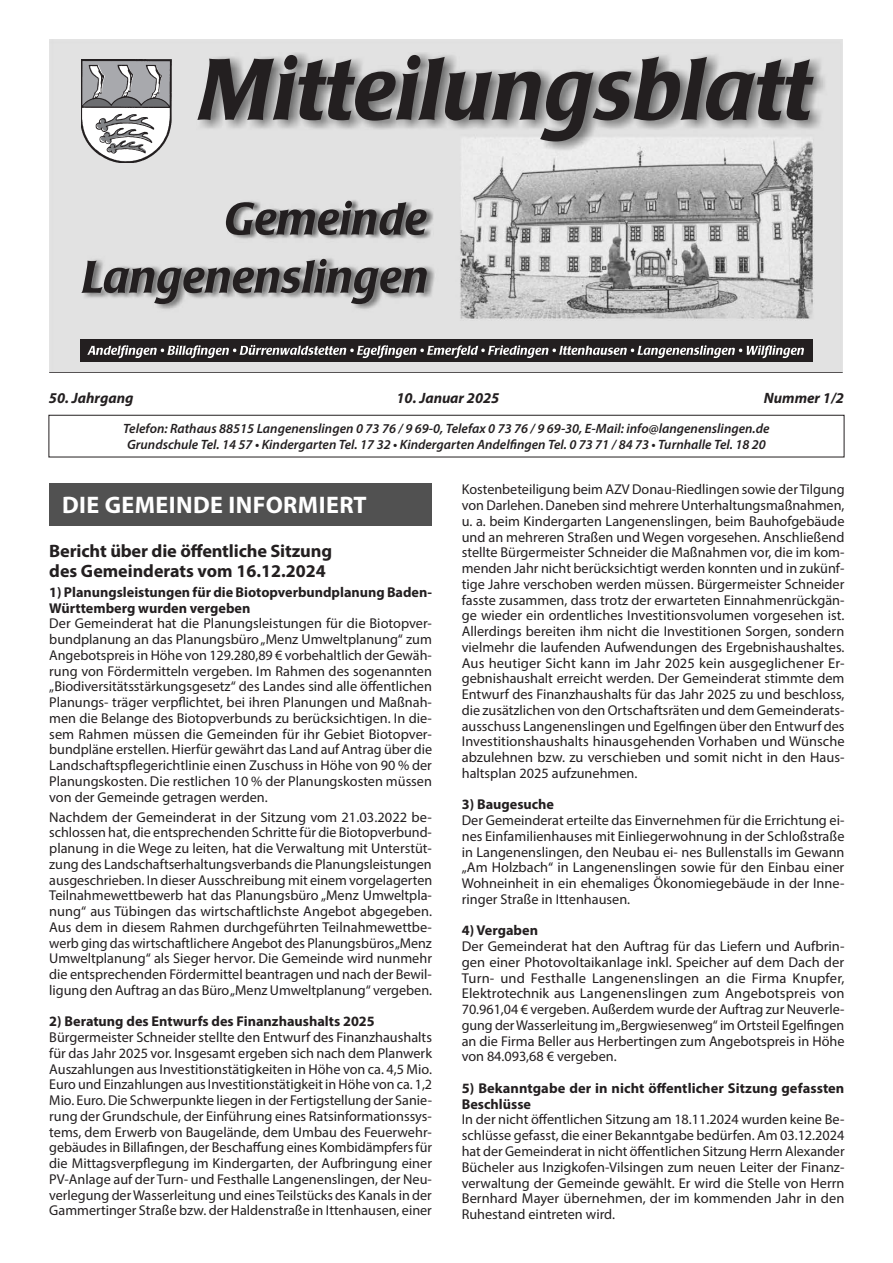
<style>
.page{position:relative;width:893px;height:1263px;background:#fff}
.page>*{position:absolute;margin:0;border:0;box-sizing:border-box;transform-origin:0 0}
.t1{font:700 24px "Myriad Pro";letter-spacing:.02em;color:#fff}
.t2{font:700 18px/19.5px "Myriad Pro";letter-spacing:-.005em;color:#231f20}
.t3{font:italic 700 15px "Myriad Pro";color:#231f20}
.t4{font:14.25px/15.8px "Myriad Pro";color:#231f20;text-align:justify}
.t5{font:700 14.25px/15.8px "Myriad Pro";color:#231f20}
.t6{font:italic 600 13.5px/15.8px "Myriad Pro";color:#231f20}
</style>
<div class="page">
<hr style="left:49px;top:371px;width:794px;height:2px;background:#231f20">
<img style="left:49px;top:40px;width:794px;height:332px">
<svg style="left:79px;top:65px;width:2px;height:96px"></svg>
<img style="left:81px;top:60px;width:91px;height:103px">
<svg style="left:197px;top:55px;width:617px;height:87px;background:#888787"></svg>
<svg style="left:226px;top:201px;width:201px;height:34px;background:#757374"></svg>
<svg style="left:81px;top:259px;width:346px;height:45px;background:#8b8a8a"></svg>
<div style="left:80px;top:339px;width:732px;height:23px;background:#231f20"></div>
<svg style="left:87px;top:345px;width:717px;height:13px"></svg>
<div style="left:49px;top:415px;width:795px;height:42px;border:1px solid #231f20"></div>
<div style="left:49px;top:483px;width:383px;height:43px;background:#515151"></div>
<p class="t3" style="left:49px;top:388px;width:86px">50. Jahrgang</p>
<p class="t3" style="left:396px;top:388px;width:104px">10. Januar 2025</p>
<p class="t3" style="left:764px;top:388px;width:82px">Nummer 1/2</p>
<p class="t6" style="left:123px;top:421px;width:648px">Telefon: Rathaus 88515 Langenenslingen 0 73 76 / 9 69-0, Telefax 0 73 76 / 9 69-30, E-Mail: info@langenenslingen.de<br>Grundschule Tel. 14 57 • Kindergarten Tel. 17 32 • Kindergarten Andelfingen Tel. 0 73 71 / 84 73 • Turnhalle Tel. 18 20</p>
<h1 class="t1" style="left:62px;top:489px;width:306px">DIE GEMEINDE INFORMIERT</h1>
<p class="t2" style="left:49px;top:541px;width:284px">Bericht über die öffentliche Sitzung des Gemeinderats vom 16.12.2024</p>
<p class="t5" style="left:49px;top:584px;width:384px">1) Planungsleistungen für die Biotopverbundplanung Baden-<br>Württemberg wurden vergeben</p>
<p class="t4" style="left:49px;top:615px;width:384px">Der Gemeinderat hat die Planungsleistungen für die Biotopver&shy;bundplanung an das Planungsbüro „Menz Umweltplanung“ zum Angebotspreis in Höhe von 129.280,89 € vorbehaltlich der Gewäh&shy;rung von Fördermitteln vergeben. Im Rahmen des sogenannten „Biodiversitätsstärkungsgesetz“ des Landes sind alle öffentlichen Planungs- träger verpflichtet, bei ihren Planungen und Maßnah&shy;men die Belange des Biotopverbunds zu berücksichtigen. In die&shy;sem Rahmen müssen die Gemeinden für ihr Gebiet Biotopver&shy;bundpläne erstellen. Hierfür gewährt das Land auf Antrag über die Landschaftspflegerichtlinie einen Zuschuss in Höhe von 90 % der Planungskosten. Die restlichen 10 % der Planungskosten müssen von der Gemeinde getragen werden.</p>
<p class="t4" style="left:49px;top:809px;width:384px">Nachdem der Gemeinderat in der Sitzung vom 21.03.2022 be&shy;schlossen hat, die entsprechenden Schritte für die Biotopverbund&shy;planung in die Wege zu leiten, hat die Verwaltung mit Unterstüt&shy;zung des Landschaftserhaltungsverbands die Planungsleistungen ausgeschrieben. In dieser Ausschreibung mit einem vorgelagerten Teilnahmewettbewerb hat das Planungsbüro „Menz Umweltpla&shy;nung“ aus Tübingen das wirtschaftlichste Angebot abgegeben.<br>Aus dem in diesem Rahmen durchgeführten Teilnahmewettbe&shy;werb ging das wirtschaftlichere Angebot des Planungsbüros „Menz Umweltplanung“ als Sieger hervor. Die Gemeinde wird nunmehr die entsprechenden Fördermittel beantragen und nach der Bewil&shy;ligung den Auftrag an das Büro „Menz Umweltplanung“ vergeben.</p>
<p class="t5" style="left:49px;top:1013px;width:327px">2) Beratung des Entwurfs des Finanzhaushalts 2025</p>
<p class="t4" style="left:49px;top:1029px;width:384px">Bürgermeister Schneider stellte den Entwurf des Finanzhaushalts für das Jahr 2025 vor. Insgesamt ergeben sich nach dem Planwerk Auszahlungen aus Investitionstätigkeiten in Höhe von ca. 4,5 Mio.<br>Euro und Einzahlungen aus Investitionstätigkeit in Höhe von ca. 1,2<br>Mio. Euro. Die Schwerpunkte liegen in der Fertigstellung der Sanie&shy;rung der Grundschule, der Einführung eines Ratsinformationssys&shy;tems, dem Erwerb von Baugelände, dem Umbau des Feuerwehr&shy;gebäudes in Billafingen, der Beschaffung eines Kombidämpfers für die Mittagsverpflegung im Kindergarten, der Aufbringung einer PV-Anlage auf der Turn- und Festhalle Langenenslingen, der Neu&shy;verlegung der Wasserleitung und eines Teilstücks des Kanals in der Gammertinger Straße bzw. der Haldenstraße in Ittenhausen, einer</p>
<p class="t4" style="left:462px;top:481px;width:384px">Kostenbeteiligung beim AZV Donau-Riedlingen sowie der Tilgung von Darlehen. Daneben sind mehrere Unterhaltungsmaßnahmen, u. a. beim Kindergarten Langenenslingen, beim Bauhofgebäude und an mehreren Straßen und Wegen vorgesehen. Anschließend stellte Bürgermeister Schneider die Maßnahmen vor, die im kom&shy;menden Jahr nicht berücksichtigt werden konnten und in zukünf&shy;tige Jahre verschoben werden müssen. Bürgermeister Schneider fasste zusammen, dass trotz der erwarteten Einnahmenrückgän&shy;ge wieder ein ordentliches Investitionsvolumen vorgesehen ist.<br>Allerdings bereiten ihm nicht die Investitionen Sorgen, sondern vielmehr die laufenden Aufwendungen des Ergebnishaushaltes.<br>Aus heutiger Sicht kann im Jahr 2025 kein ausgeglichener Er&shy;gebnishaushalt erreicht werden. Der Gemeinderat stimmte dem Entwurf des Finanzhaushalts für das Jahr 2025 zu und beschloss, die zusätzlichen von den Ortschaftsräten und dem Gemeinderats&shy;ausschuss Langenenslingen und Egelfingen über den Entwurf des Investitionshaushalts hinausgehenden Vorhaben und Wünsche abzulehnen bzw. zu verschieben und somit nicht in den Haus&shy;haltsplan 2025 aufzunehmen.</p>
<p class="t5" style="left:462px;top:796px;width:94px">3) Baugesuche</p>
<p class="t4" style="left:462px;top:812px;width:384px">Der Gemeinderat erteilte das Einvernehmen für die Errichtung ei&shy;nes Einfamilienhauses mit Einliegerwohnung in der Schloßstraße in Langenenslingen, den Neubau ei- nes Bullenstalls im Gewann „Am Holzbach“ in Langenenslingen sowie für den Einbau einer Wohneinheit in ein ehemaliges Ökonomiegebäude in der Inne&shy;ringer Straße in Ittenhausen.</p>
<p class="t5" style="left:462px;top:922px;width:78px">4) Vergaben</p>
<p class="t4" style="left:462px;top:938px;width:384px">Der Gemeinderat hat den Auftrag für das Liefern und Aufbrin&shy;gen einer Photovoltaikanlage inkl. Speicher auf dem Dach der Turn- und Festhalle Langenenslingen an die Firma Knupfer, Elektrotechnik aus Langenenslingen zum Angebotspreis von 70.961,04 € vergeben. Außerdem wurde der Auftrag zur Neuverle&shy;gung der Wasserleitung im „Bergwiesenweg“ im Ortsteil Egelfingen an die Firma Beller aus Herbertingen zum Angebotspreis in Höhe von 84.093,68 € vergeben.</p>
<p class="t5" style="left:462px;top:1080px;width:384px">5) Bekanntgabe der in nicht öffentlicher Sitzung gefassten<br>Beschlüsse</p>
<p class="t4" style="left:462px;top:1111px;width:384px">In der nicht öffentlichen Sitzung am 18.11.2024 wurden keine Be&shy;schlüsse gefasst, die einer Bekanntgabe bedürfen. Am 03.12.2024 hat der Gemeinderat in nicht öffentlichen Sitzung Herrn Alexander Bücheler aus Inzigkofen-Vilsingen zum neuen Leiter der Finanz&shy;verwaltung der Gemeinde gewählt. Er wird die Stelle von Herrn Bernhard Mayer übernehmen, der im kommenden Jahr in den Ruhestand eintreten wird.</p>
</div>
